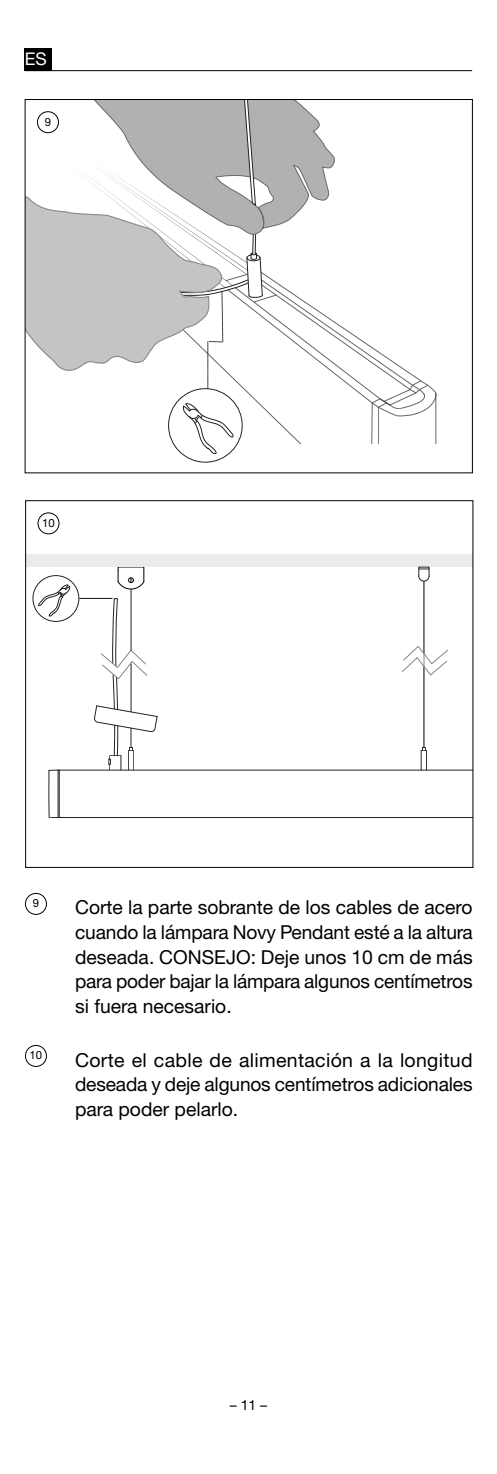
<style>
.page{position:relative;width:497px;height:1474px;background:#fff}
.page>*{position:absolute;margin:0;border:0;box-sizing:border-box;transform-origin:0 0}
.bodytekst_genummerde_uitleg{font:19.25px/24.5px "Helvetica Neue LTW1 G";letter-spacing:-.01em;color:#000;text-align:justify}
.t1{font:17.5px "Helvetica Neue LT Std";color:#fff}
.t2{font:14px "Helvetica Neue LTW1 G";color:#000}
.bodytekst{font:11.38px "Helvetica Neue LTW1 G";color:#000}
.bodytekst_genummerde_uitleg-2{font:11.38px "Helvetica Neue LTW1 G";color:#000}
</style>
<div class="page">
<div style="left:25px;top:48px;width:27px;height:22px;background:#000"></div>
<hr style="left:25px;top:70px;width:446px;height:1px;background:#000">
<div style="left:25px;top:893px;width:21px;height:21px;border:1px solid #000;border-radius:50%"></div>
<div style="left:25px;top:1045px;width:21px;height:21px;border:1px solid #000;border-radius:50%"></div>
<hr style="left:435px;top:393px;width:1px;height:51px;background:#222221">
<svg style="left:57px;top:101px;width:378px;height:353px"></svg>
<svg style="left:27px;top:182px;width:196px;height:191px"></svg>
<div style="left:26px;top:554px;width:446px;height:13px;background:#ebebeb"></div>
<svg style="left:38px;top:566px;width:432px;height:252px"></svg>
<div style="left:38px;top:513px;width:21px;height:21px;border:1px solid #000;border-radius:50%"></div>
<div style="left:37px;top:112px;width:21px;height:21px;border:1px solid #000;border-radius:50%"></div>
<p class="t1" style="left:25px;top:49px;width:24px">ES</p>
<p class="bodytekst_genummerde_uitleg-2" style="left:45px;top:114px;width:8px">9</p>
<p class="bodytekst_genummerde_uitleg-2" style="left:42px;top:515px;width:14px">10</p>
<p class="bodytekst" style="left:33px;top:896px;width:8px">9</p>
<p class="bodytekst_genummerde_uitleg" style="left:75px;top:895px;width:399px">Corte la parte sobrante de los cables de acero cuando la lámpara Novy Pendant esté a la altura deseada. CONSEJO: Deje unos 10 cm de más para poder bajar la lámpara algunos centímetros si fuera necesario.</p>
<p class="bodytekst" style="left:30px;top:1048px;width:14px">10</p>
<p class="bodytekst_genummerde_uitleg" style="left:75px;top:1047px;width:398px">Corte el cable de alimentación a la longitud deseada y deje algunos centímetros adicionales para poder pelarlo.</p>
<p class="t2" style="left:229px;top:1395px;width:39px">– 11 –</p>
</div>
